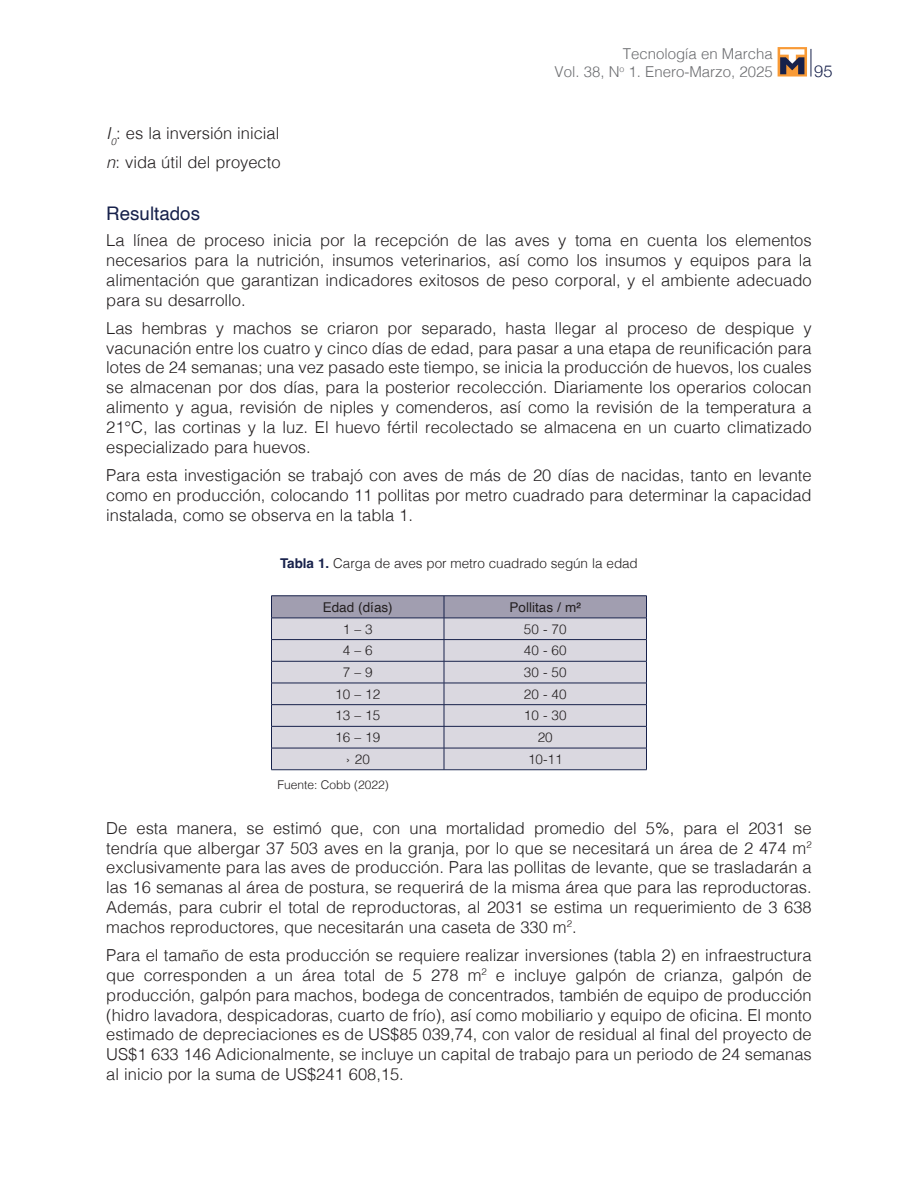
<style>
.page{position:relative;width:918px;height:1188px;background:#fff}
.page>*{position:absolute;margin:0;border:0;box-sizing:border-box;transform-origin:0 0}
.t1{font:18.75px "Helvetica";color:#17214b}
.t2{font:300 16.5px/19.8px "Helvetica";color:#231f20;text-align:justify}
.t3{font:300 16.5px "Helvetica Neue";color:#17214b}
.t4{font:300 15px/18px "Helvetica";color:#6c6d70;text-align:right}
.t5{font:300 13.5px "Helvetica";letter-spacing:-.005em;color:#231f20}
.t6{font:13.5px "Helvetica";color:#231f20}
.t7{font:300 12px "Helvetica";color:#231f20}
.s1{font-style:italic}
.s2{font-weight:700;color:#17214b}
</style>
<div class="page">
<svg style="left:811px;top:49px;width:1px;height:28px"></svg>
<svg style="left:778px;top:47px;width:29px;height:30px"></svg>
<svg style="left:780px;top:49px;width:24px;height:25px"></svg>
<svg style="left:271px;top:596px;width:376px;height:173px"></svg>
<hr style="left:271px;top:618px;width:173px;height:1px;background:#17214b">
<hr style="left:444px;top:618px;width:203px;height:1px;background:#17214b">
<hr style="left:271px;top:769px;width:173px;height:1px;background:#17214b">
<hr style="left:444px;top:769px;width:203px;height:1px;background:#17214b">
<p class="t4" style="left:555px;top:43px;width:220px">Tecnología en Marcha<br>Vol. 38, N<sup>o</sup> 1. Enero-Marzo, 2025</p>
<p class="t3" style="left:814px;top:57px;width:20px">95</p>
<p class="t2" style="left:106px;top:118px;width:176px;line-height:28.3px"><span class="s1">I</span><sub>0</sub>: es la inversión inicial <span class="s1">n</span>: vida útil del proyecto</p>
<p class="t1" style="left:106px;top:199px;width:95px">Resultados</p>
<p class="t2" style="left:106px;top:229px;width:707px">La línea de proceso inicia por la recepción de las aves y toma en cuenta los elementos necesarios para la nutrición, insumos veterinarios, así como los insumos y equipos para la alimentación que garantizan indicadores exitosos de peso corporal, y el ambiente adecuado para su desarrollo.</p>
<p class="t2" style="left:106px;top:317px;width:707px">Las hembras y machos se criaron por separado, hasta llegar al proceso de despique y vacunación entre los cuatro y cinco días de edad, para pasar a una etapa de reunificación para lotes de 24 semanas; una vez pasado este tiempo, se inicia la producción de huevos, los cuales se almacenan por dos días, para la posterior recolección. Diariamente los operarios colocan alimento y agua, revisión de niples y comenderos, así como la revisión de la temperatura a 21°C, las cortinas y la luz. El huevo fértil recolectado se almacena en un cuarto climatizado especializado para huevos.</p>
<p class="t2" style="left:106px;top:464px;width:707px">Para esta investigación se trabajó con aves de más de 20 días de nacidas, tanto en levante como en producción, colocando 11 pollitas por metro cuadrado para determinar la capacidad instalada, como se observa en la tabla 1.</p>
<p class="t5" style="left:280px;top:552px;width:359px"><span class="s2">Tabla 1.</span> Carga de aves por metro cuadrado según la edad</p>
<p class="t6" style="left:323px;top:597px;width:72px">Edad (días)</p>
<p class="t6" style="left:510px;top:597px;width:73px">Pollitas / m²</p>
<p class="t5" style="left:343px;top:617px;width:32px">1 – 3</p>
<p class="t5" style="left:524px;top:617px;width:44px">50 - 70</p>
<p class="t5" style="left:343px;top:639px;width:32px">4 – 6</p>
<p class="t5" style="left:524px;top:639px;width:44px">40 - 60</p>
<p class="t5" style="left:343px;top:661px;width:32px">7 – 9</p>
<p class="t5" style="left:524px;top:661px;width:44px">30 - 50</p>
<p class="t5" style="left:335px;top:682px;width:47px">10 – 12</p>
<p class="t5" style="left:524px;top:682px;width:44px">20 - 40</p>
<p class="t5" style="left:335px;top:704px;width:47px">13 – 15</p>
<p class="t5" style="left:524px;top:704px;width:44px">10 - 30</p>
<p class="t5" style="left:335px;top:726px;width:47px">16 – 19</p>
<p class="t5" style="left:538px;top:726px;width:17px">20</p>
<p class="t5" style="left:346px;top:747px;width:26px">› 20</p>
<p class="t5" style="left:528px;top:747px;width:36px">10-11</p>
<p class="t7" style="left:278px;top:774px;width:113px">Fuente: Cobb (2022)</p>
<p class="t2" style="left:106px;top:817px;width:707px">De esta manera, se estimó que, con una mortalidad promedio del 5%, para el 2031 se tendría que albergar 37 503 aves en la granja, por lo que se necesitará un área de 2 474 m<sup>2 </sup>exclusivamente para las aves de producción. Para las pollitas de levante, que se trasladarán a las 16 semanas al área de postura, se requerirá de la misma área que para las reproductoras.<br>Además, para cubrir el total de reproductoras, al 2031 se estima un requerimiento de 3 638 machos reproductores, que necesitarán una caseta de 330 m<sup>2</sup>.</p>
<p class="t2" style="left:106px;top:944px;width:707px">Para el tamaño de esta producción se requiere realizar inversiones (tabla 2) en infraestructura que corresponden a un área total de 5 278 m<sup>2</sup> e incluye galpón de crianza, galpón de producción, galpón para machos, bodega de concentrados, también de equipo de producción (hidro lavadora, despicadoras, cuarto de frío), así como mobiliario y equipo de oficina. El monto estimado de depreciaciones es de US$85 039,74, con valor de residual al final del proyecto de US$1 633 146 Adicionalmente, se incluye un capital de trabajo para un periodo de 24 semanas al inicio por la suma de US$241 608,15.</p>
</div>
